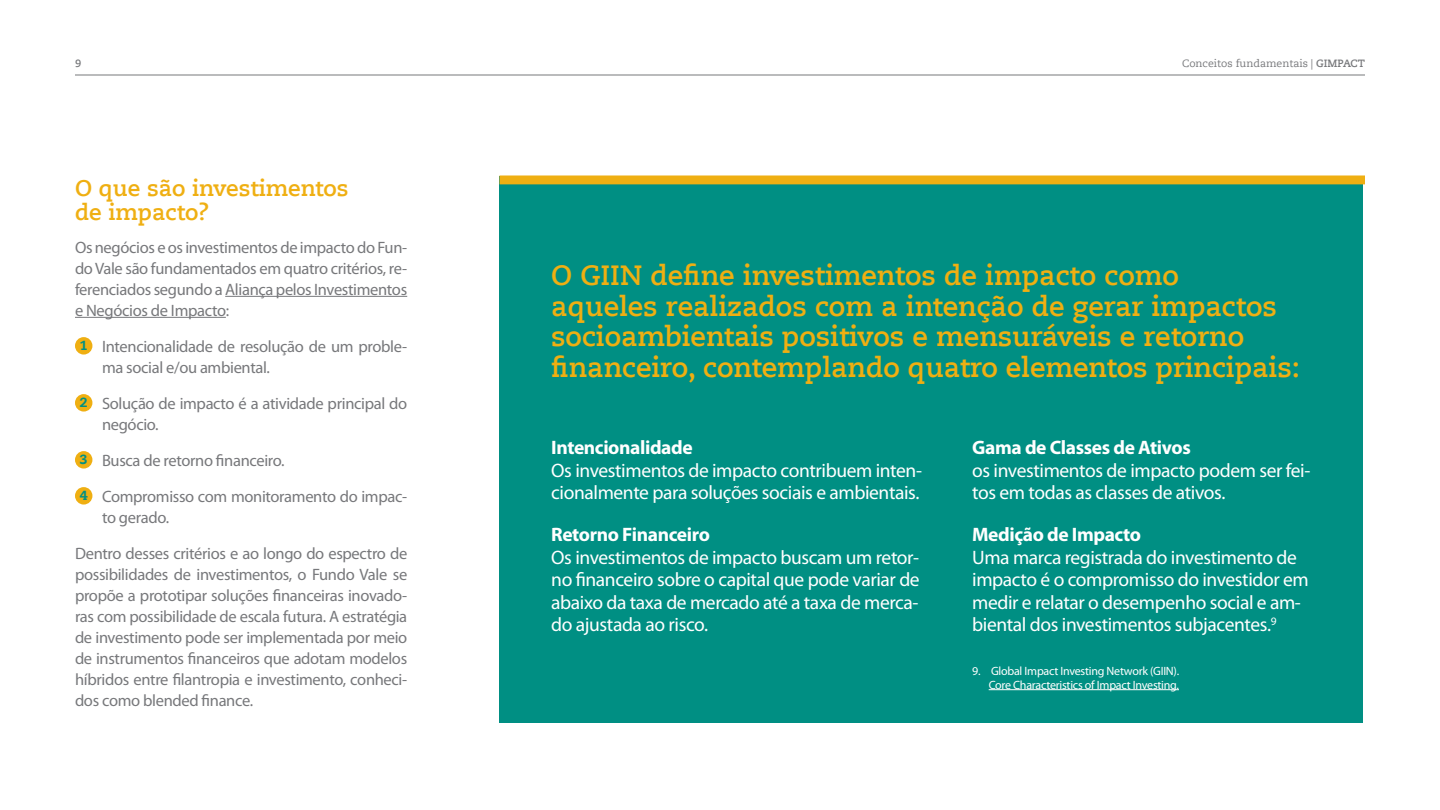
<style>
.page{position:relative;width:1440px;height:810px;background:#fff}
.page>*{position:absolute;margin:0;border:0;box-sizing:border-box;transform-origin:0 0}
.t1{font:700 27.75px/30.8px "Caecilia LT Pro 75";color:#efaf12}
.t2{font:700 22.5px/24px "Caecilia LT Pro 75";color:#efaf12}
.t3{font:19.5px/22.5px "Myriad Pro";letter-spacing:-.02em;color:#fff}
.t4{font:700 19.5px "Myriad Pro";letter-spacing:-.02em;color:#fff}
.t5{font:16.5px/21px "Myriad Pro";letter-spacing:-.02em;color:#77787b}
.t6{font:12px/13.5px "Myriad Pro";letter-spacing:-.02em;color:#fff;text-align:right}
.t7{font:10.5px "Caecilia LT Pro 55 Roman";color:#77787b}
.t8{font:700 10.5px "Caecilia LT Pro 75";color:#77787b}
.s1{font-family:"Caecilia LT Pro 85";font-weight:800;font-size:13.12px;color:#008f83}
.s2{font-family:"Caecilia LT Pro 75";font-weight:700}
</style>
<div class="page">
<hr style="left:75px;top:75px;width:1290px;height:1px;background:#77787b">
<div style="left:500px;top:176px;width:863px;height:546px;background:#008f83"></div>
<div style="left:500px;top:175px;width:865px;height:9px;background:#efaf12"></div>
<hr style="left:225px;top:296px;width:182px;height:1px;background:#77787b">
<hr style="left:75px;top:317px;width:151px;height:1px;background:#77787b">
<div style="left:75px;top:337px;width:17px;height:18px;background:#efaf12;border-radius:50%"></div>
<div style="left:75px;top:394px;width:17px;height:18px;background:#efaf12;border-radius:50%"></div>
<div style="left:75px;top:451px;width:17px;height:18px;background:#efaf12;border-radius:50%"></div>
<div style="left:75px;top:487px;width:17px;height:18px;background:#efaf12;border-radius:50%"></div>
<hr style="left:989px;top:689px;width:190px;height:1px;background:#fff">
<p class="t8" style="left:75px;top:56px;width:8px">9</p>
<h2 class="t2" style="left:75px;top:176px;width:275px">O que são investimentos de impacto?</h2>
<p class="t5" style="left:75px;top:237px;width:334px;text-align:justify">Os negócios e os investimentos de impacto do Fun&shy;do Vale são fundamentados em quatro critérios, re&shy;ferenciados segundo a Aliança pelos Investimentos e Negócios de Impacto:</p>
<p class="t5" style="left:102px;top:336px;width:307px;text-indent:-22px"><span class="s1">1</span> Intencionalidade de resolução de um proble&shy;ma social e/ou ambiental.</p>
<p class="t5" style="left:102px;top:393px;width:307px;text-indent:-22px"><span class="s1">2</span> Solução de impacto é a atividade principal do negócio.</p>
<p class="t5" style="left:80px;top:442px;width:329px;line-height:36px"><span class="s1">3</span> Busca de retorno financeiro.<br><span class="s1">4</span> Compromisso com monitoramento do impac-</p>
<p class="t5" style="left:75px;top:499px;width:334px;line-height:36px;text-indent:27px">to gerado.<br>Dentro desses critérios e ao longo do espectro de</p>
<p class="t5" style="left:75px;top:564px;width:334px;text-align:justify">possibilidades de investimentos, o Fundo Vale se propõe a prototipar soluções financeiras inovado&shy;ras com possibilidade de escala futura. A estratégia de investimento pode ser implementada por meio de instrumentos financeiros que adotam modelos híbridos entre filantropia e investimento, conheci&shy;dos como blended finance.</p>
<p class="t7" style="left:1182px;top:56px;width:184px">Conceitos fundamentais | <span class="s2">GIMPACT</span></p>
<h1 class="t1" style="left:551px;top:259px;width:750px">O GIIN define investimentos de impacto como<br>aqueles realizados com a intenção de gerar impactos socioambientais positivos e mensuráveis e retorno financeiro, contemplando quatro elementos principais:</h1>
<p class="t4" style="left:551px;top:437px;width:143px">Intencionalidade</p>
<p class="t3" style="left:551px;top:459px;width:372px">Os investimentos de impacto contribuem inten&shy;cionalmente para soluções sociais e ambientais.</p>
<p class="t4" style="left:551px;top:524px;width:160px">Retorno Financeiro</p>
<p class="t3" style="left:551px;top:546px;width:370px;text-align:justify">Os investimentos de impacto buscam um retor&shy;no financeiro sobre o capital que pode variar de abaixo da taxa de mercado até a taxa de merca&shy;do ajustada ao risco.</p>
<p class="t4" style="left:972px;top:437px;width:220px">Gama de Classes de Ativos</p>
<p class="t3" style="left:972px;top:459px;width:340px">os investimentos de impacto podem ser fei&shy;tos em todas as classes de ativos.</p>
<p class="t4" style="left:972px;top:524px;width:171px">Medição de Impacto</p>
<p class="t3" style="left:972px;top:546px;width:338px">Uma marca registrada do investimento de impacto é o compromisso do investidor em medir e relatar o desempenho social e am&shy;biental dos investimentos subjacentes.<sup>9</sup></p>
<p class="t6" style="left:972px;top:664px;width:209px">9. Global Impact Investing Network (GIIN).<br>Core Characteristics of Impact Investing.</p>
</div>
